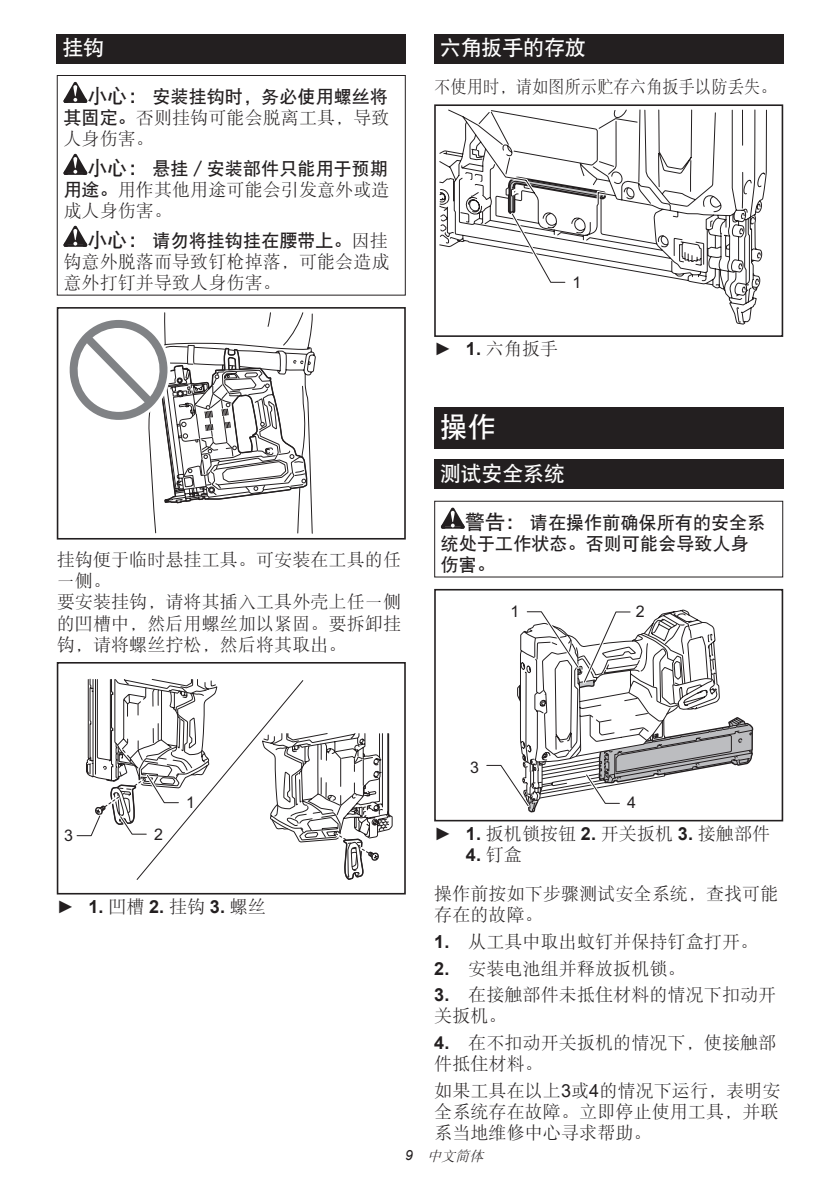
<style>
.page{position:relative;width:840px;height:1191px;background:#fff}
.page>*{position:absolute;margin:0;border:0;box-sizing:border-box;transform-origin:0 0}
.t1{font:28px "DFP Hei W7 GB EUC H";color:#fff}
.t2{font:21px "DFP Hei W7 GB EUC H";letter-spacing:-.01em;color:#fff}
.t3{font:18px/21px "DFP Song W3 GB EUC H";letter-spacing:.005em;color:#231f20}
.t4{font:18px/21px "DFP Hei W7 GB EUC H";letter-spacing:.005em;color:#231f20}
.t5{font:18px "DFP Song W3 GB EUC H";letter-spacing:.005em;color:#231f20;scale:.9 1}
.t6{font:700 18px "Arial";color:#231f20}
.t7{font:16px "Arial";color:#231f20}
.t8{font:italic 14px "DFP Song W3 GB EUC H";color:#231f20}
.s1{font-size:20px}
.s2{font-family:"DFP Hei W7 GB EUC H"}
.s3{font-family:"DFP Song W3 GB EUC H"}
.s4{font-family:"Arial"}
.s5{font-family:"Arial";font-weight:700}
.s6{font-weight:400}
.s7{font-family:"DFP Song W3 GB EUC H";font-weight:400}
</style>
<div class="page">
<div style="left:57px;top:34px;width:348px;height:29px;background:#231f20"></div>
<svg style="left:63px;top:82px;width:24px;height:21px"></svg>
<svg style="left:63px;top:154px;width:24px;height:21px"></svg>
<svg style="left:63px;top:226px;width:24px;height:21px"></svg>
<div style="left:57px;top:75px;width:348px;height:221px;border:1px solid #231f20"></div>
<svg style="left:69px;top:312px;width:247px;height:222px"></svg>
<div style="left:57px;top:511px;width:73px;height:28px;background:#fff"></div>
<div style="left:57px;top:307px;width:348px;height:232px;border:2px solid #231f20"></div>
<svg style="left:74px;top:662px;width:318px;height:232px"></svg>
<div style="left:434px;top:34px;width:348px;height:29px;background:#231f20"></div>
<svg style="left:439px;top:116px;width:327px;height:209px"></svg>
<div style="left:434px;top:308px;width:73px;height:29px;background:#fff"></div>
<div style="left:434px;top:104px;width:348px;height:233px;border:2px solid #231f20"></div>
<svg style="left:444px;top:106px;width:321px;height:179px"></svg>
<div style="left:434px;top:407px;width:348px;height:41px;background:#231f20"></div>
<div style="left:434px;top:460px;width:348px;height:29px;background:#231f20"></div>
<svg style="left:440px;top:507px;width:24px;height:22px"></svg>
<div style="left:434px;top:501px;width:348px;height:76px;border:1px solid #231f20"></div>
<div style="left:434px;top:589px;width:348px;height:232px;border:2px solid #231f20"></div>
<svg style="left:483px;top:609px;width:270px;height:212px"></svg>
<p class="t2" style="left:62px;top:37px;width:43px">挂钩</p>
<p class="t4" style="left:87px;top:86px;width:302px"><span class="s1">小心：</span>安装挂钩时，务必使用螺丝将</p>
<p class="t3" style="left:63px;top:107px;width:327px"><span class="s2">其固定。</span>否则挂钩可能会脱离工具，导致人身伤害。</p>
<p class="t4" style="left:87px;top:158px;width:302px"><span class="s1">小心：</span>悬挂／安装部件只能用于预期</p>
<p class="t3" style="left:63px;top:179px;width:327px"><span class="s2">用途。</span>用作其他用途可能会引发意外或造成人身伤害。</p>
<p class="t4" style="left:87px;top:230px;width:302px"><span class="s1">小心：</span>请勿将挂钩挂在腰带上。<span class="s3">因挂</span></p>
<p class="t3" style="left:63px;top:251px;width:327px">钩意外脱落而导致钉枪掉落，可能会造成意外打钉并导致人身伤害。</p>
<p class="t3" style="left:57px;top:549px;width:345px">挂钩便于临时悬挂工具。可安装在工具的任一侧。<br>要安装挂钩，请将其插入工具外壳上任一侧的凹槽中，然后用螺丝加以紧固。要拆卸挂钩，请将螺丝拧松，然后将其取出。</p>
<p class="t2" style="left:439px;top:37px;width:147px">六角扳手的存放</p>
<p class="t5" style="left:434px;top:78px;width:382px">不使用时，请如图所示贮存六角扳手以防丢失。</p>
<p class="t7" style="left:572px;top:271px;width:10px">1</p>
<p class="t3" style="left:434px;top:338px;width:125px"><span class="s4">►</span> <span class="s5">1.</span> 六角扳手</p>
<h1 class="t1" style="left:439px;top:413px;width:57px">操作</h1>
<p class="t2" style="left:439px;top:462px;width:127px">测试安全系统</p>
<p class="t4" style="left:440px;top:512px;width:326px;text-indent:24px"><span class="s1">警告：</span>请在操作前确保所有的安全系统处于工作状态。否则可能会导致人身伤害。</p>
<p class="t7" style="left:510px;top:600px;width:10px">1</p>
<p class="t7" style="left:635px;top:600px;width:10px">2</p>
<p class="t7" style="left:64px;top:824px;width:10px">3</p>
<p class="t7" style="left:154px;top:824px;width:10px">2</p>
<p class="t7" style="left:186px;top:791px;width:10px">1</p>
<p class="t6" style="left:57px;top:893px;width:210px"><span class="s6">►</span> 1. <span class="s7">凹槽</span> 2. <span class="s7">挂钩</span> 3. <span class="s7">螺丝</span></p>
<p class="t7" style="left:470px;top:756px;width:10px">3</p>
<p class="t7" style="left:626px;top:791px;width:10px">4</p>
<p class="t3" style="left:434px;top:822px;width:337px"><span class="s4">►</span> <span class="s5">1.</span> 扳机锁按钮 <span class="s5">2.</span> 开关扳机 <span class="s5">3.</span> 接触部件</p>
<p class="t6" style="left:465px;top:841px;width:57px">4. <span class="s7">钉盒</span></p>
<p class="t3" style="left:434px;top:883px;width:345px">操作前按如下步骤测试安全系统，查找可能存在的故障。</p>
<p class="t3" style="left:434px;top:930px;width:325px"><span class="s5">1.</span> 从工具中取出蚊钉并保持钉盒打开。</p>
<p class="t3" style="left:434px;top:957px;width:253px"><span class="s5">2.</span> 安装电池组并释放扳机锁。</p>
<p class="t3" style="left:434px;top:984px;width:343px"><span class="s5">3.</span> 在接触部件未抵住材料的情况下扣动开关扳机。</p>
<p class="t3" style="left:434px;top:1032px;width:343px"><span class="s5">4.</span> 在不扣动开关扳机的情况下，使接触部件抵住材料。</p>
<p class="t3" style="left:434px;top:1080px;width:347px;text-align:justify">如果工具在以上<span class="s4">3</span>或<span class="s4">4</span>的情况下运行，表明安全系统存在故障。立即停止使用工具，并联系当地维修中心寻求帮助。</p>
<p class="t8" style="left:405px;top:1148px;width:83px"><span class="s4">9</span> 中文简体</p>
</div>
